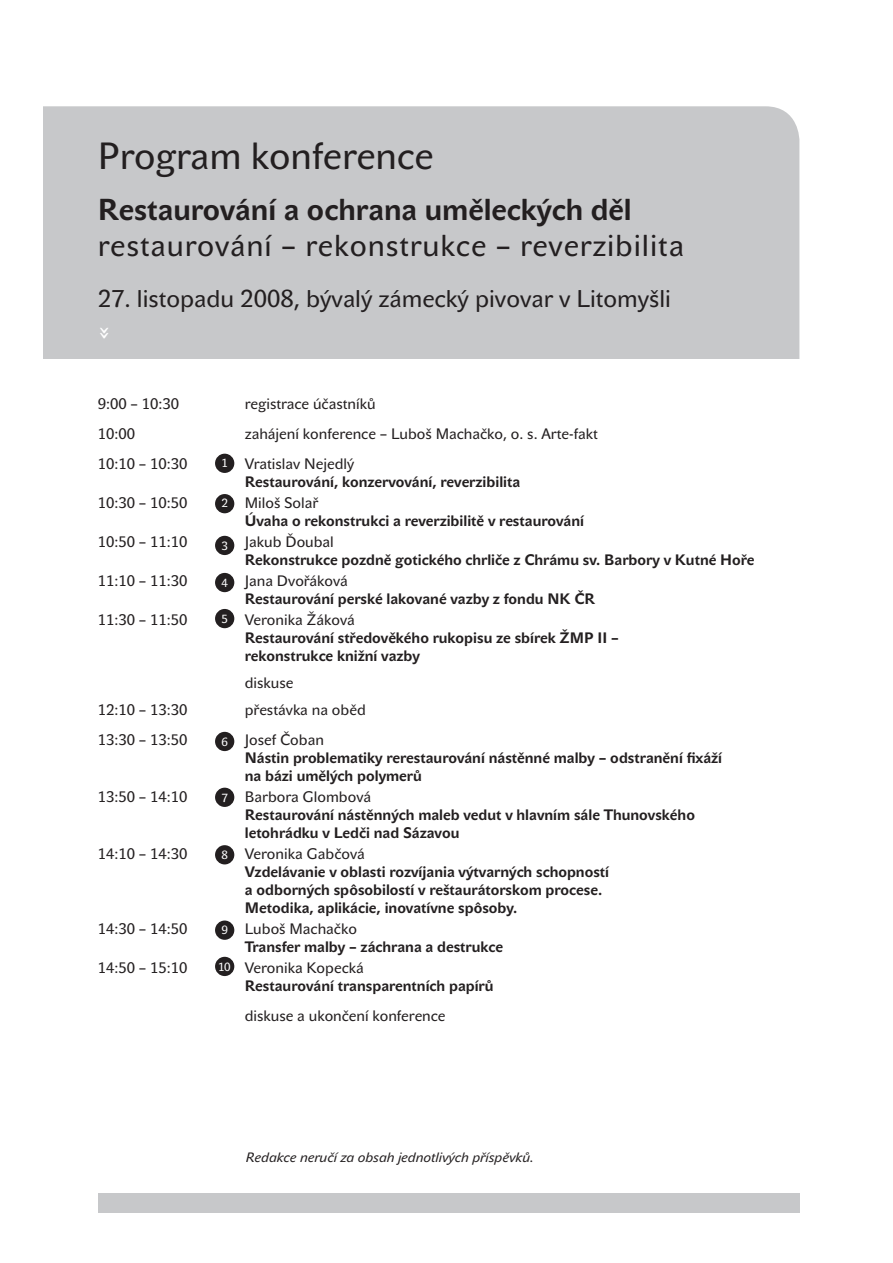
<style>
.page{position:relative;width:893px;height:1263px;background:#fff}
.page>*{position:absolute;margin:0;border:0;box-sizing:border-box;transform-origin:0 0}
.t1{font:37.5px "John Sans Tx NCE";color:#231f20}
.t2{font:30px "John Sans Tx NCE";letter-spacing:.03em;color:#231f20}
.t3{font:700 30px "John Sans Tx NCE";color:#231f20}
.t4{font:24px "John Sans Tx NCE";color:#231f20}
.t5{font:700 18px "John Sans Tx NCE";color:#fff}
.t6{font:700 15px/18px "John Sans Tx NCE";color:#231f20}
.t7{font:15px "John Sans Tx NCE";color:#231f20}
.t8{font:italic 13.5px "John Sans Tx NCE";color:#231f20}
.t9{font:11.7px "John Sans Tx NCE";color:#fff}
</style>
<div class="page">
<div style="left:43px;top:106px;width:756px;height:253px;background:#c7c8ca"></div>
<div style="left:98px;top:1194px;width:701px;height:19px;background:#c7c8ca"></div>
<div style="left:215px;top:454px;width:19px;height:19px;background:#231f20;border-radius:50%"></div>
<div style="left:215px;top:494px;width:19px;height:19px;background:#231f20;border-radius:50%"></div>
<div style="left:215px;top:536px;width:19px;height:19px;background:#231f20;border-radius:50%"></div>
<div style="left:215px;top:573px;width:19px;height:19px;background:#231f20;border-radius:50%"></div>
<div style="left:215px;top:609px;width:19px;height:19px;background:#231f20;border-radius:50%"></div>
<div style="left:215px;top:732px;width:19px;height:19px;background:#231f20;border-radius:50%"></div>
<div style="left:215px;top:788px;width:19px;height:19px;background:#231f20;border-radius:50%"></div>
<div style="left:215px;top:845px;width:19px;height:19px;background:#231f20;border-radius:50%"></div>
<div style="left:215px;top:920px;width:19px;height:20px;background:#231f20;border-radius:50%"></div>
<div style="left:215px;top:957px;width:19px;height:19px;background:#231f20;border-radius:50%"></div>
<h1 class="t1" style="left:98px;top:134px;width:337px">Program konference</h1>
<h2 class="t3" style="left:98px;top:192px;width:535px">Restaurování a ochrana uměleckých děl</h2>
<h2 class="t2" style="left:98px;top:228px;width:588px">restaurování – rekonstrukce – reverzibilita</h2>
<h3 class="t4" style="left:98px;top:284px;width:575px">27. listopadu 2008, bývalý zámecký pivovar v Litomyšli</h3>
<p class="t5" style="left:116px;top:327px;width:14px;rotate:90deg">»</p>
<p class="t7" style="left:98px;top:395px;width:83px">9:00 – 10:30</p>
<p class="t7" style="left:245px;top:395px;width:132px">registrace účastníků</p>
<p class="t7" style="left:98px;top:425px;width:39px">10:00</p>
<p class="t7" style="left:245px;top:425px;width:355px">zahájení konference – Luboš Machačko, o. s. Arte-fakt</p>
<p class="t7" style="left:98px;top:455px;width:91px">10:10 – 10:30</p>
<p class="t7" style="left:245px;top:455px;width:111px">Vratislav Nejedlý</p>
<p class="t6" style="left:245px;top:473px;width:277px">Restaurování, konzervování, reverzibilita</p>
<p class="t7" style="left:98px;top:494px;width:91px">10:30 – 10:50</p>
<p class="t7" style="left:245px;top:494px;width:75px">Miloš Solař</p>
<p class="t6" style="left:245px;top:512px;width:341px">Úvaha o rekonstrukci a reverzibilitě v restaurování</p>
<p class="t7" style="left:98px;top:533px;width:91px">10:50 – 11:10</p>
<p class="t7" style="left:245px;top:533px;width:91px">Jakub Ďoubal</p>
<p class="t6" style="left:245px;top:551px;width:511px">Rekonstrukce pozdně gotického chrliče z Chrámu sv. Barbory v Kutné Hoře</p>
<p class="t7" style="left:98px;top:572px;width:91px">11:10 – 11:30</p>
<p class="t7" style="left:245px;top:572px;width:105px">Jana Dvořáková</p>
<p class="t6" style="left:245px;top:590px;width:352px">Restaurování perské lakované vazby z fondu NK ČR</p>
<p class="t7" style="left:98px;top:611px;width:91px">11:30 – 11:50</p>
<p class="t7" style="left:245px;top:611px;width:112px">Veronika Žáková</p>
<p class="t6" style="left:245px;top:629px;width:375px">Restaurování středověkého rukopisu ze sbírek ŽMP II – rekonstrukce knižní vazby</p>
<p class="t7" style="left:245px;top:674px;width:50px">diskuse</p>
<p class="t7" style="left:98px;top:701px;width:91px">12:10 – 13:30</p>
<p class="t7" style="left:245px;top:701px;width:122px">přestávka na oběd</p>
<p class="t7" style="left:98px;top:731px;width:91px">13:30 – 13:50</p>
<p class="t7" style="left:245px;top:731px;width:81px">Josef Čoban</p>
<p class="t6" style="left:245px;top:749px;width:479px">Nástin problematiky rerestaurování nástěnné malby – odstranění fixáží na bázi umělých polymerů</p>
<p class="t7" style="left:98px;top:788px;width:91px">13:50 – 14:10</p>
<p class="t7" style="left:245px;top:788px;width:128px">Barbora Glombová</p>
<p class="t6" style="left:245px;top:806px;width:452px">Restaurování nástěnných maleb vedut v hlavním sále Thunovského letohrádku v Ledči nad Sázavou</p>
<p class="t7" style="left:98px;top:845px;width:91px">14:10 – 14:30</p>
<p class="t7" style="left:245px;top:845px;width:122px">Veronika Gabčová</p>
<p class="t6" style="left:245px;top:863px;width:366px">Vzdelávanie v oblasti rozvíjania výtvarných schopností a odborných spôsobilostí v reštaurátorskom procese.<br>Metodika, aplikácie, inovatívne spôsoby.</p>
<p class="t7" style="left:98px;top:920px;width:91px">14:30 – 14:50</p>
<p class="t7" style="left:245px;top:920px;width:114px">Luboš Machačko</p>
<p class="t6" style="left:245px;top:938px;width:260px">Transfer malby – záchrana a destrukce</p>
<p class="t7" style="left:98px;top:959px;width:91px">14:50 – 15:10</p>
<p class="t7" style="left:245px;top:959px;width:120px">Veronika Kopecká</p>
<p class="t6" style="left:245px;top:977px;width:250px">Restaurování transparentních papírů</p>
<p class="t7" style="left:245px;top:1007px;width:202px">diskuse a ukončení konference</p>
<p class="t9" style="left:221px;top:456px;width:8px">1</p>
<p class="t9" style="left:221px;top:497px;width:8px">2</p>
<p class="t9" style="left:221px;top:539px;width:8px">3</p>
<p class="t9" style="left:221px;top:576px;width:8px">4</p>
<p class="t9" style="left:221px;top:612px;width:8px">5</p>
<p class="t9" style="left:221px;top:735px;width:8px">6</p>
<p class="t9" style="left:221px;top:791px;width:8px">7</p>
<p class="t9" style="left:221px;top:848px;width:8px">8</p>
<p class="t9" style="left:221px;top:923px;width:8px">9</p>
<p class="t9" style="left:218px;top:960px;width:14px">10</p>
<p class="t8" style="left:246px;top:1149px;width:290px">Redakce neručí za obsah jednotlivých příspěvků.</p>
</div>
